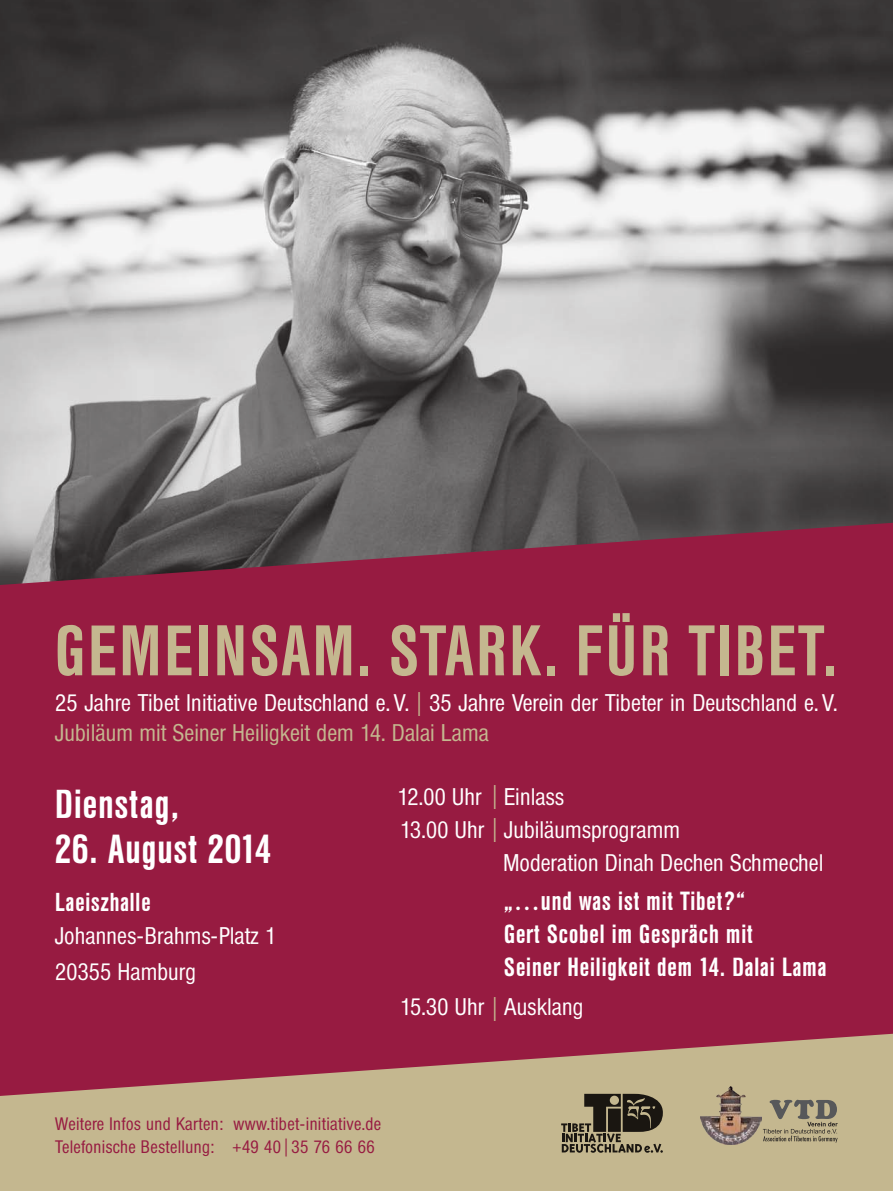
<style>
.page{position:relative;width:893px;height:1191px;background:#fff}
.page>*{position:absolute;margin:0;border:0;box-sizing:border-box;transform-origin:0 0}
.t1{font:500 71.25px "Helvetica Con BQ";letter-spacing:.045em;color:#c4b78f}
.t2{font:500 40.5px "Helvetica Con BQ";letter-spacing:.03em;color:#fff}
.t3{font:500 26.25px/33px "Helvetica Con BQ";letter-spacing:.035em;color:#fff}
.t4{font:500 25.8px "Helvetica Con BQ";letter-spacing:.035em;color:#fff}
.t5{font:300 24px/30px "Helvetica Con BQ";letter-spacing:.01em;color:#fff}
.t6{font:300 18px/22.5px "Helvetica Con BQ";letter-spacing:.025em;color:#971b41}
.s1{color:#c4b78f}
</style>
<div class="page">
<img style="left:0;top:0;width:893px;height:523px">
<div style="left:0;top:523px;width:893px;height:510px;background:#971b41"></div>
<svg style="left:0;top:1033px;width:893px;height:158px;background:#ba947d"></svg>
<svg style="left:561px;top:1093px;width:102px;height:59px;background:#6d654e"></svg>
<img style="left:700px;top:1086px;width:61px;height:58px">
<svg style="left:763px;top:1099px;width:75px;height:43px;background:#9e957a"></svg>
<h1 class="t1" style="left:55px;top:613px;width:783px">GEMEINSAM. STARK. FÜR TIBET.</h1>
<p class="t5" style="left:55px;top:690px;width:784px">25 Jahre Tibet Initiative Deutschland e. V. <span class="s1">|</span> 35 Jahre Verein der Tibeter in Deutschland e. V.<br><span class="s1">Jubiläum mit Seiner Heiligkeit dem 14. Dalai Lama</span></p>
<h2 class="t2" style="left:55px;top:782px;width:125px">Dienstag,</h2>
<h2 class="t2" style="left:55px;top:827px;width:218px">26. August 2014</h2>
<p class="t4" style="left:55px;top:888px;width:97px">Laeiszhalle</p>
<p class="t5" style="left:55px;top:919px;width:222px;line-height:36px">Johannes-Brahms-Platz 1<br>20355 Hamburg</p>
<p class="t5" style="left:398px;top:783px;width:168px">12.00 Uhr <span class="s1">|</span> Einlass</p>
<p class="t5" style="left:400px;top:816px;width:281px">13.00 Uhr <span class="s1">|</span> Jubiläumsprogramm</p>
<p class="t5" style="left:503px;top:849px;width:321px">Moderation Dinah Dechen Schmechel</p>
<p class="t3" style="left:504px;top:884px;width:324px">„…und was ist mit Tibet?“<br>Gert Scobel im Gespräch mit<br>Seiner Heiligkeit dem 14. Dalai Lama</p>
<p class="t5" style="left:400px;top:993px;width:185px">15.30 Uhr <span class="s1">|</span> Ausklang</p>
<p class="t6" style="left:55px;top:1114px;width:327px">Weitere Infos und Karten: www.tibet-initiative.de<br>Telefonische Bestellung: +49 40 | 35 76 66 66</p>
</div>
